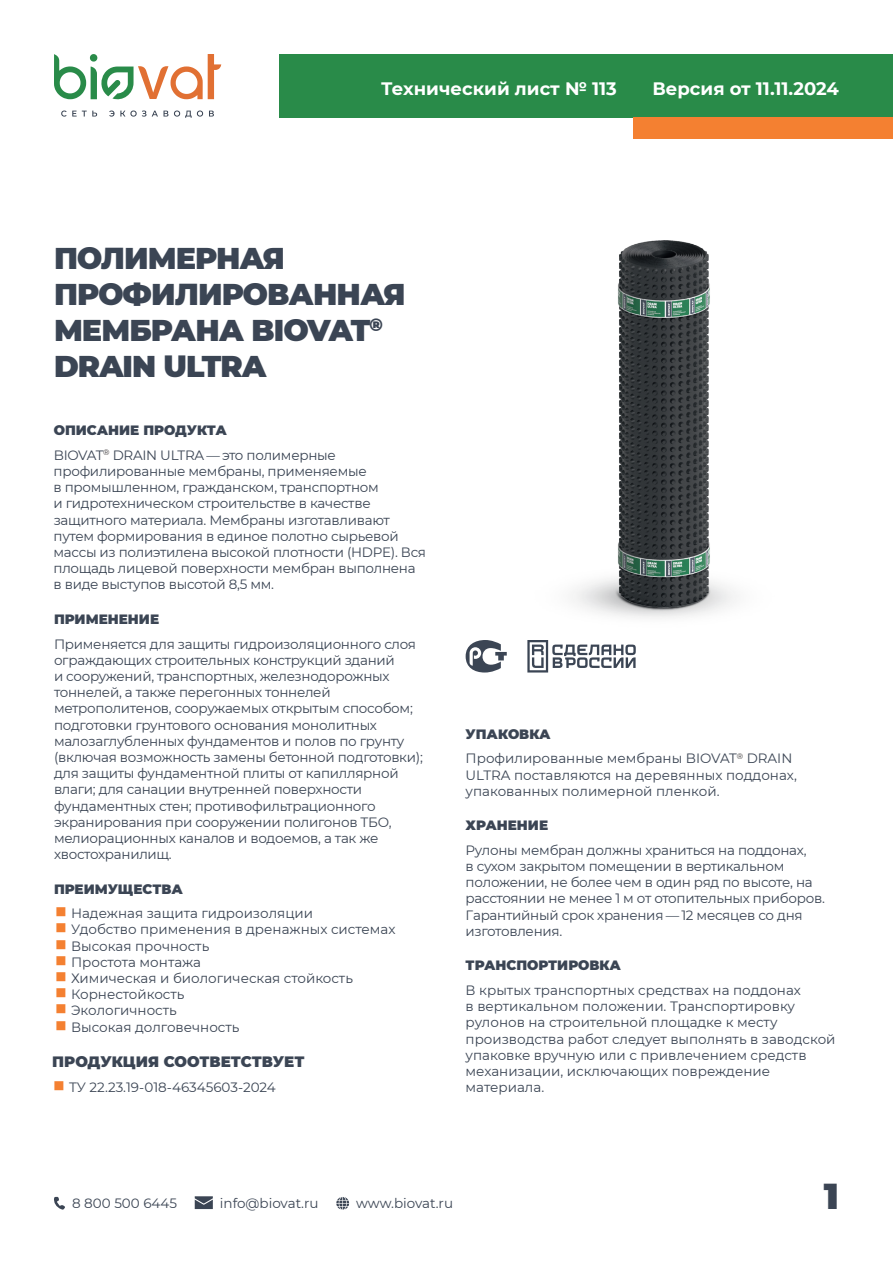
<style>
.page{position:relative;width:893px;height:1263px;background:#fff}
.page>*{position:absolute;margin:0;border:0;box-sizing:border-box;transform-origin:0 0}
.t1{font:900 36px "Montserrat";color:#3b4554}
.t2{font:900 30px/36px "Montserrat";letter-spacing:-.03em;color:#3b4554}
.t3{font:700 18px "Montserrat";color:#fff}
.t4{font:900 15px "Montserrat";color:#3b4554}
.t5{font:13.5px/16.2px "Montserrat";letter-spacing:-.02em;color:#3b4554}
.t6{font:13.5px/16.2px "Montserrat";color:#3b4554}
.t7{font:900 13.5px "Montserrat";color:#3b4554}
.s1{font-weight:900}
.s2{font-weight:900;font-size:22.95px;color:#f48031}
</style>
<div class="page">
<div style="left:279px;top:54px;width:614px;height:64px;background:#298b49"></div>
<div style="left:634px;top:118px;width:259px;height:21px;background:#f48031"></div>
<svg style="left:54px;top:54px;width:167px;height:46px"></svg>
<svg style="left:61px;top:110px;width:153px;height:8px"></svg>
<svg style="left:54px;top:1196px;width:11px;height:14px"></svg>
<svg style="left:195px;top:1196px;width:18px;height:13px"></svg>
<svg style="left:336px;top:1197px;width:13px;height:13px"></svg>
<img style="left:572px;top:240px;width:165px;height:378px">
<svg style="left:466px;top:640px;width:41px;height:32px"></svg>
<svg style="left:527px;top:640px;width:109px;height:32px"></svg>
<h3 class="t3" style="left:381px;top:75px;width:237px">Технический лист № 113</h3>
<h3 class="t3" style="left:652px;top:75px;width:188px">Версия от 11.11.2024</h3>
<h2 class="t2" style="left:54px;top:239px;width:353px">ПОЛИМЕРНАЯ<br>ПРОФИЛИРОВАННАЯ<br>МЕМБРАНА BIOVAT<sup>®<br></sup>DRAIN ULTRA</h2>
<p class="t5" style="left:54px;top:417px;width:284px;line-height:24.8px"><span class="s1">ОПИСАНИЕ ПРОДУКТА<br></span>BIOVAT<sup>®</sup> DRAIN ULTRA — это полимерные</p>
<p class="t5" style="left:54px;top:463px;width:374px">профилированные мембраны, применяемые<br>в промышленном, гражданском, транспортном<br>и гидротехническом строительстве в качестве защитного материала. Мембраны изготавливают путем формирования в единое полотно сырьевой массы из полиэтилена высокой плотности (HDPE). Вся площадь лицевой поверхности мембран выполнена в виде выступов высотой 8,5 мм.</p>
<p class="t7" style="left:54px;top:609px;width:107px">ПРИМЕНЕНИЕ</p>
<p class="t5" style="left:54px;top:635px;width:370px">Применяется для защиты гидроизоляционного слоя ограждающих строительных конструкций зданий<br>и сооружений, транспортных, железнодорожных тоннелей, а также перегонных тоннелей метрополитенов, сооружаемых открытым способом; подготовки грунтового основания монолитных малозаглубленных фундаментов и полов по грунту (включая возможность замены бетонной подготовки); для защиты фундаментной плиты от капиллярной влаги; для санации внутренней поверхности фундаментных стен; противофильтрационного экранирования при сооружении полигонов ТБО, мелиорационных каналов и водоемов, а так же хвостохранилищ.</p>
<p class="t7" style="left:54px;top:878px;width:130px">ПРЕИМУЩЕСТВА</p>
<p class="t6" style="left:54px;top:905px;width:261px"><span class="s2">■</span> Надежная защита гидроизоляции</p>
<p class="t6" style="left:54px;top:921px;width:343px"><span class="s2">■</span> Удобство применения в дренажных системах</p>
<p class="t6" style="left:54px;top:937px;width:157px"><span class="s2">■</span> Высокая прочность</p>
<p class="t6" style="left:54px;top:953px;width:149px"><span class="s2">■</span> Простота монтажа</p>
<p class="t6" style="left:54px;top:970px;width:300px"><span class="s2">■</span> Химическая и биологическая стойкость</p>
<p class="t6" style="left:54px;top:986px;width:132px"><span class="s2">■</span> Корнестойкость</p>
<p class="t6" style="left:54px;top:1002px;width:124px"><span class="s2">■</span> Экологичность</p>
<p class="t6" style="left:54px;top:1018px;width:187px"><span class="s2">■</span> Высокая долговечность</p>
<p class="t4" style="left:52px;top:1051px;width:254px">ПРОДУКЦИЯ СООТВЕТСТВУЕТ</p>
<p class="t6" style="left:52px;top:1079px;width:225px"><span class="s2">■</span> ТУ 22.23.19-018-46345603-2024</p>
<p class="t6" style="left:466px;top:721px;width:328px;line-height:24.8px"><span class="s1">УПАКОВКА<br></span>Профилированные мембраны BIOVAT<sup>®</sup> DRAIN</p>
<p class="t6" style="left:466px;top:766px;width:333px">ULTRA поставляются на деревянных поддонах, упакованных полимерной пленкой.</p>
<p class="t7" style="left:466px;top:815px;width:84px">ХРАНЕНИЕ</p>
<p class="t5" style="left:466px;top:841px;width:361px">Рулоны мембран должны храниться на поддонах,<br>в сухом закрытом помещении в вертикальном положении, не более чем в один ряд по высоте, на расстоянии не менее 1 м от отопительных приборов.<br>Гарантийный срок хранения — 12 месяцев со дня изготовления.</p>
<p class="t7" style="left:466px;top:955px;width:157px">ТРАНСПОРТИРОВКА</p>
<p class="t6" style="left:466px;top:981px;width:371px">В крытых транспортных средствах на поддонах<br>в вертикальном положении. Транспортировку рулонов на строительной площадке к месту производства работ следует выполнять в заводской упаковке вручную или с привлечением средств механизации, исключающих повреждение материала.</p>
<p class="t6" style="left:72px;top:1194px;width:106px">8 800 500 6445</p>
<p class="t6" style="left:220px;top:1194px;width:100px">info@biovat.ru</p>
<p class="t5" style="left:356px;top:1194px;width:98px">www.biovat.ru</p>
<h1 class="t1" style="left:824px;top:1169px;width:17px">1</h1>
</div>
